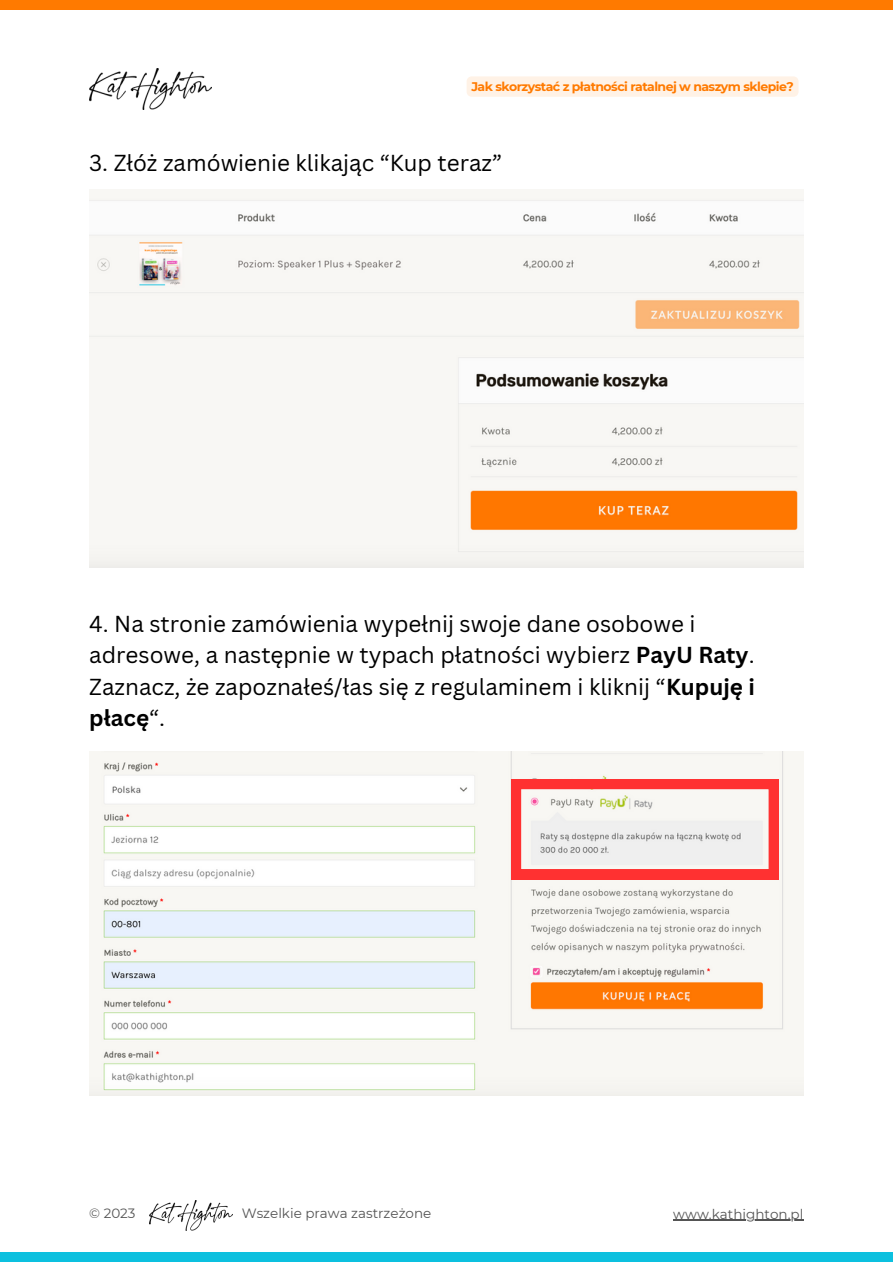
<style>
.page{position:relative;width:893px;height:1264px;background:#fff}
.page>*{position:absolute;margin:0;border:0;box-sizing:border-box;transform-origin:0 0}
.t1{font:22.5px/31.5px "Canva Sans";color:#000}
.t2{font:13.5px "Montserrat";color:#545454}
.t3{font:700 12.45px "Montserrat";letter-spacing:-.045em;color:#ff7a00}
.s1{font-weight:700}
</style>
<div class="page">
<img style="left:89px;top:68px;width:123px;height:42px">
<div style="left:0;top:0;width:892px;height:10px;background:#ff7a00"></div>
<div style="left:0;top:1252px;width:892px;height:10px;background:#0cc0df"></div>
<img style="left:149px;top:1200px;width:83px;height:29px">
<hr style="left:673px;top:1219px;width:130px;height:1px;background:#545454">
<img style="left:89px;top:189px;width:714px;height:378px">
<img style="left:89px;top:751px;width:714px;height:344px">
<svg style="left:511px;top:779px;width:267px;height:100px"></svg>
<div style="left:467px;top:76px;width:331px;height:21px;background:#fff2e6"></div>
<p class="t3" style="left:471px;top:79px;width:324px">Jak skorzystać z płatności ratalnej w naszym sklepie?</p>
<p class="t1" style="left:89px;top:146px;width:414px">3. Złóż zamówienie klikając “Kup teraz”</p>
<p class="t1" style="left:89px;top:607px;width:667px">4. Na stronie zamówienia wypełnij swoje dane osobowe i adresowe, a następnie w typach płatności wybierz <span class="s1">PayU Raty</span>.<br>Zaznacz, że zapoznałeś/łas się z regulaminem i kliknij “<span class="s1">Kupuję i płacę</span>“.</p>
<p class="t2" style="left:89px;top:1204px;width:48px">© 2023</p>
<p class="t2" style="left:242px;top:1204px;width:191px">Wszelkie prawa zastrzeżone</p>
<p class="t2" style="left:673px;top:1205px;width:131px">www.kathighton.pl</p>
</div>
